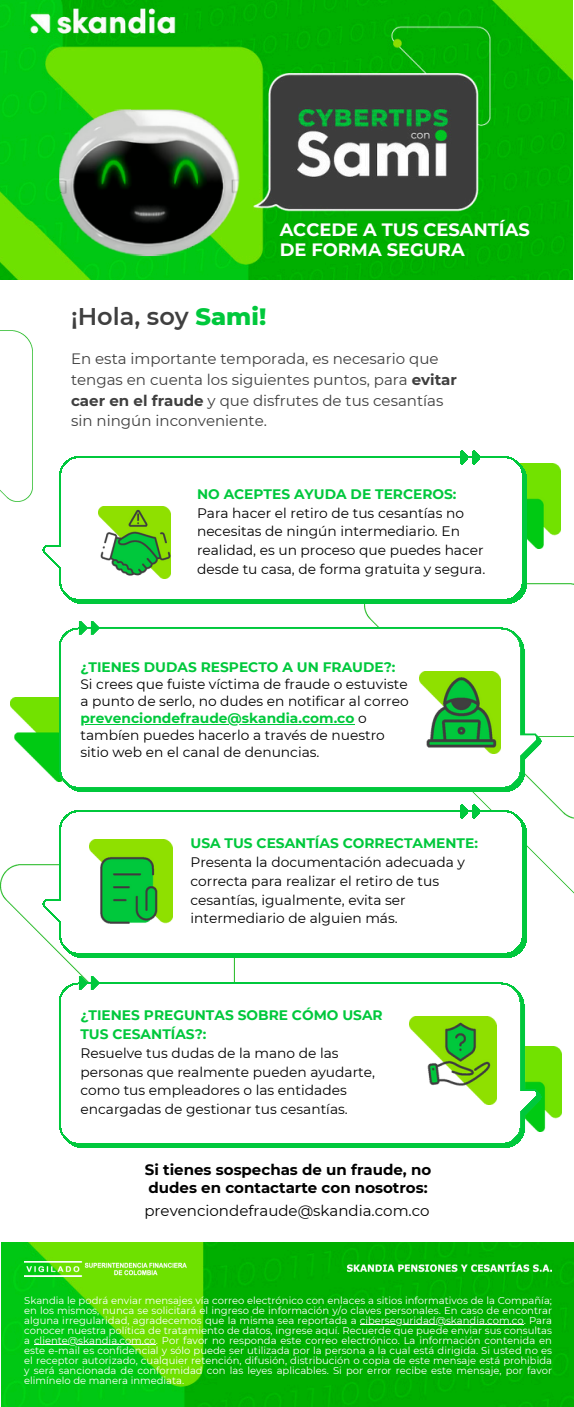
<style>
.page{position:relative;width:574px;height:1407px;background:#fff}
.page>*{position:absolute;margin:0;border:0;box-sizing:border-box;transform-origin:0 0}
.t1{font:600 24.12px "Montserrat";color:#3f3f3f}
.t2{font:700 17.88px/20.6px "Montserrat";color:#fff}
.t3{font:15px/20.6px "Montserrat";color:#3f3f3f}
.t4{font:700 15px/17.8px "Montserrat";color:#000}
.t5{font:15px "Montserrat";color:#000}
.t6{font:13.75px/18.8px "Montserrat";color:#000}
.t7{font:10px/10px "Montserrat";color:#fff;text-align:justify}
.s1{font-weight:800;color:#00c83c}
.s2{font-weight:700}
.s3{font-weight:700;color:#00c83c}
</style>
<div class="page">
<img style="left:0;top:0;width:572px;height:279px">
<img style="left:59px;top:109px;width:181px;height:147px">
<img style="left:10px;top:697px;width:49px;height:84px">
<img style="left:443px;top:736px;width:131px;height:199px">
<img style="left:59px;top:621px;width:482px;height:170px">
<img style="left:0;top:864px;width:234px;height:112px">
<img style="left:43px;top:804px;width:483px;height:153px">
<img style="left:541px;top:1046px;width:20px;height:85px">
<img style="left:59px;top:976px;width:482px;height:171px">
<img style="left:526px;top:464px;width:34px;height:84px">
<img style="left:43px;top:450px;width:483px;height:154px">
<img style="left:1px;top:1242px;width:573px;height:164px">
<img style="left:0;top:330px;width:32px;height:171px">
<img style="left:98px;top:506px;width:72px;height:72px">
<img style="left:419px;top:671px;width:81px;height:82px">
<img style="left:89px;top:839px;width:83px;height:84px">
<hr style="left:80px;top:724px;width:274px;height:1px;background:#00c83c">
<img style="left:409px;top:1016px;width:88px;height:88px">
<img style="left:25px;top:1261px;width:527px;height:15px">
<hr style="left:360px;top:1324px;width:163px;height:1px;background:#fff">
<hr style="left:34px;top:1344px;width:122px;height:1px;background:#fff">
<h4 class="t2" style="left:279px;top:219px;width:252px">ACCEDE A TUS CESANTÍAS<br>DE FORMA SEGURA</h4>
<p class="t1" style="left:71px;top:301px;width:197px">¡Hola, soy <span class="s1">Sami!</span></p>
<h1 class="t3" style="left:71px;top:348px;width:387px">En esta importante temporada, es necesario que tengas en cuenta los siguientes puntos, para <span class="s2">evitar caer en el fraude</span> y que disfrutes de tus cesantías sin ningún inconveniente.</h1>
<p class="t6" style="left:197px;top:484px;width:290px"><span class="s3">NO ACEPTES AYUDA DE TERCEROS:<br></span>Para hacer el retiro de tus cesantías no necesitas de ningún intermediario. En realidad, es un proceso que puedes hacer desde tu casa, de forma gratuita y segura.</p>
<p class="t6" style="left:80px;top:659px;width:330px;line-height:16.9px"><span class="s3">¿TIENES DUDAS RESPECTO A UN FRAUDE?:<br></span>Si crees que fuiste víctima de fraude o estuviste a punto de serlo, no dudes en notificar al correo</p>
<h2 class="t6" style="left:80px;top:709px;width:306px;line-height:16.9px"><span class="s3">prevenciondefraude@skandia.com.co</span> o tambíen puedes hacerlo a través de nuestro sitio web en el canal de denuncias.</h2>
<p class="t6" style="left:190px;top:833px;width:289px"><span class="s3">USA TUS CESANTÍAS CORRECTAMENTE:<br></span>Presenta la documentación adecuada y correcta para realizar el retiro de tus cesantías, igualmente, evita ser intermediario de alguien más.</p>
<h4 class="t6" style="left:80px;top:1005px;width:304px"><span class="s3">¿TIENES PREGUNTAS SOBRE CÓMO USAR TUS CESANTÍAS?:<br></span>Resuelve tus dudas de la mano de las personas que realmente pueden ayudarte, como tus empleadores o las entidades encargadas de gestionar tus cesantías.</h4>
<p class="t4" style="left:145px;top:1160px;width:288px">Si tienes sospechas de un fraude, no dudes en contactarte con nosotros:</p>
<p class="t5" style="left:144px;top:1201px;width:287px">prevenciondefraude@skandia.com.co</p>
<p class="t7" style="left:24px;top:1294px;width:529px">Skandia le podrá enviar mensajes vía correo electrónico con enlaces a sitios informativos de la Compañía; en los mismos, nunca se solicitará el ingreso de información y/o claves personales. En caso de encontrar alguna irregularidad, agradecemos que la misma sea reportada a ciberseguridad@skandia.com.co. Para</p>
<h4 class="t7" style="left:24px;top:1324px;width:529px">conocer nuestra política de tratamiento de datos, ingrese aquí. Recuerde que puede enviar sus consultas a cliente@skandia.com.co. Por favor no responda este correo electrónico. La información contenida en</h4>
<p class="t7" style="left:24px;top:1344px;width:529px">este e-mail es confidencial y sólo puede ser utilizada por la persona a la cual está dirigida. Si usted no es el receptor autorizado, cualquier retención, difusión, distribución o copia de este mensaje está prohibida y será sancionada de conformidad con las leyes aplicables. Si por error recibe este mensaje, por favor elimínelo de manera inmediata.</p>
</div>
